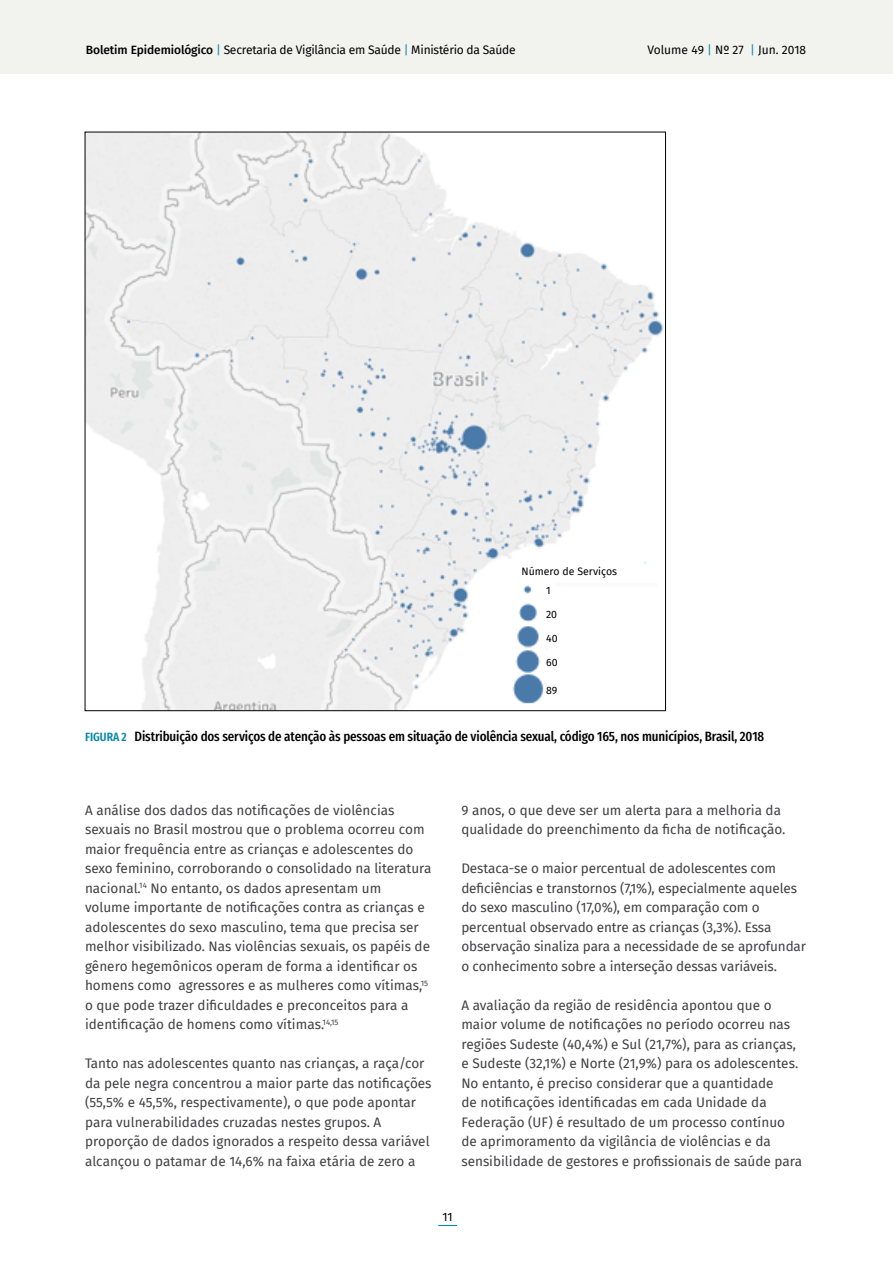
<style>
.page{position:relative;width:893px;height:1263px;background:#fff}
.page>*{position:absolute;margin:0;border:0;box-sizing:border-box;transform-origin:0 0}
.t1{font:13.5px/19.5px "Fira Sans";color:#414042}
.t2{font:500 13.5px "Fira Sans Condensed";letter-spacing:-.01em;color:#000}
.t3{font:12px "Fira Sans";letter-spacing:-.02em;color:#000}
.t4{font:12px "Fira Sans";color:#000}
.t5{font:10.5px/18.9px "Fira Sans";color:#000}
.s1{font-weight:500}
.s2{color:#098aa8}
.s3{font-weight:600;font-size:12px;color:#098aa8}
</style>
<div class="page">
<div style="left:0;top:0;width:893px;height:74px;background:#f2f2ee"></div>
<svg style="left:438px;top:1225px;width:19px;height:1px"></svg>
<img style="left:87px;top:134px;width:577px;height:575px">
<p class="t3" style="left:86px;top:40px;width:431px"><span class="s1">Boletim Epidemiológico</span> <span class="s2">|</span> Secretaria de Vigilância em Saúde <span class="s2">|</span> Ministério da Saúde</p>
<p class="t4" style="left:647px;top:41px;width:160px">Volume 49 <span class="s2">|</span> Nº 27 <span class="s2">|</span> Jun. 2018</p>
<p class="t5" style="left:546px;top:561px;width:72px;text-indent:-25px">Número de Serviços<br>1</p>
<p class="t5" style="left:546px;top:604px;width:13px">20</p>
<p class="t5" style="left:546px;top:628px;width:13px">40</p>
<p class="t5" style="left:546px;top:652px;width:13px">60</p>
<p class="t5" style="left:546px;top:680px;width:13px">89</p>
<p class="t2" style="left:85px;top:724px;width:680px"><span class="s3">FIGURA 2</span> Distribuição dos serviços de atenção às pessoas em situação de violência sexual, código 165, nos municípios, Brasil, 2018</p>
<p class="t1" style="left:85px;top:800px;width:348px">A análise dos dados das notificações de violências sexuais no Brasil mostrou que o problema ocorreu com maior frequência entre as crianças e adolescentes do sexo feminino, corroborando o consolidado na literatura nacional.<sup>14</sup> No entanto, os dados apresentam um<br>volume importante de notificações contra as crianças e adolescentes do sexo masculino, tema que precisa ser melhor visibilizado. Nas violências sexuais, os papéis de gênero hegemônicos operam de forma a identificar os homens como agressores e as mulheres como vítimas,<sup>15 </sup>o que pode trazer dificuldades e preconceitos para a identificação de homens como vítimas.<sup>14,15</sup></p>
<p class="t1" style="left:85px;top:1053px;width:348px">Tanto nas adolescentes quanto nas crianças, a raça/cor da pele negra concentrou a maior parte das notificações (55,5% e 45,5%, respectivamente), o que pode apontar para vulnerabilidades cruzadas nestes grupos. A proporção de dados ignorados a respeito dessa variável alcançou o patamar de 14,6% na faixa etária de zero a</p>
<p class="t1" style="left:461px;top:800px;width:326px">9 anos, o que deve ser um alerta para a melhoria da qualidade do preenchimento da ficha de notificação.</p>
<p class="t1" style="left:461px;top:858px;width:346px">Destaca-se o maior percentual de adolescentes com deficiências e transtornos (7,1%), especialmente aqueles do sexo masculino (17,0%), em comparação com o percentual observado entre as crianças (3,3%). Essa observação sinaliza para a necessidade de se aprofundar o conhecimento sobre a interseção dessas variáveis.</p>
<p class="t1" style="left:461px;top:995px;width:342px">A avaliação da região de residência apontou que o maior volume de notificações no período ocorreu nas regiões Sudeste (40,4%) e Sul (21,7%), para as crianças, e Sudeste (32,1%) e Norte (21,9%) para os adolescentes.<br>No entanto, é preciso considerar que a quantidade<br>de notificações identificadas em cada Unidade da Federação (UF) é resultado de um processo contínuo de aprimoramento da vigilância de violências e da sensibilidade de gestores e profissionais de saúde para</p>
<p class="t3" style="left:442px;top:1207px;width:12px">11</p>
</div>
